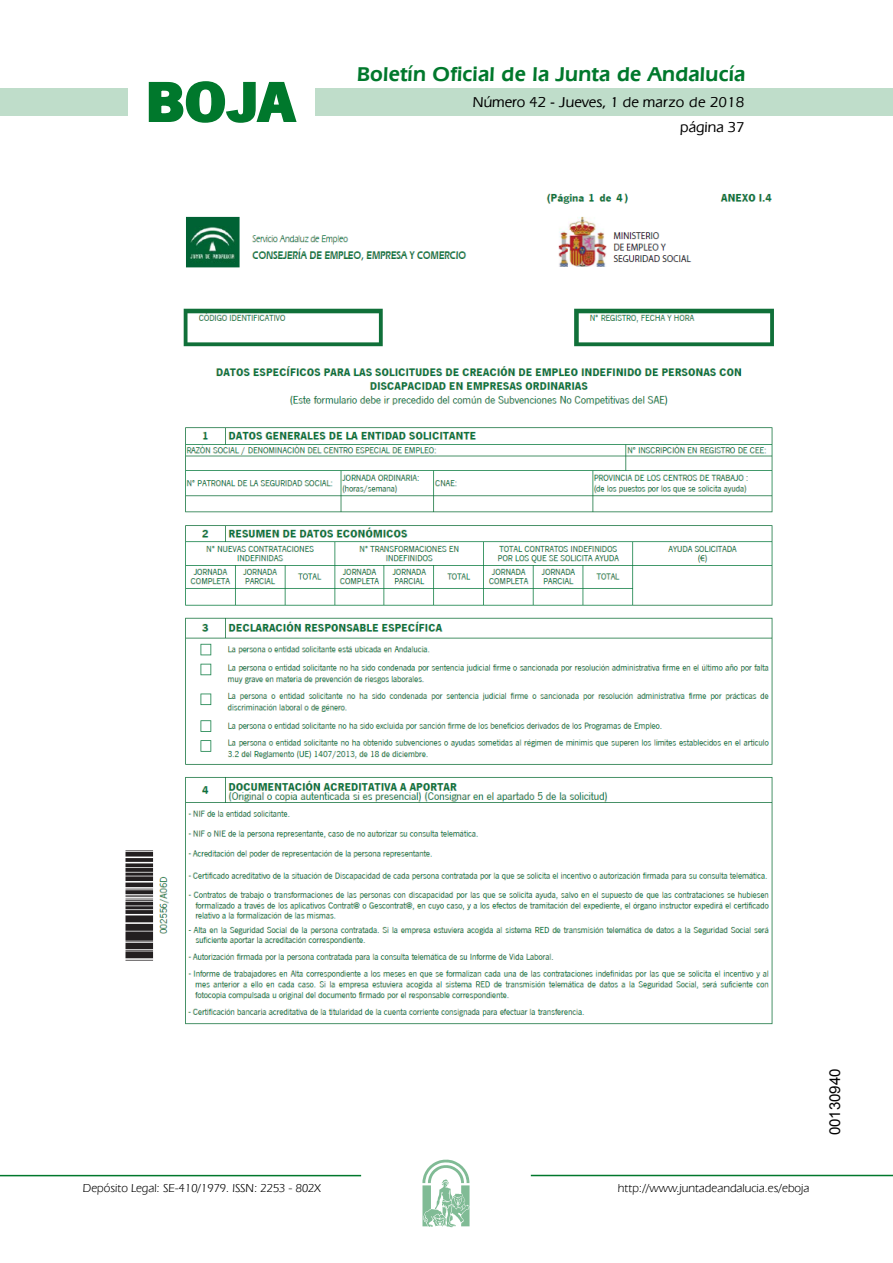
<style>
.page{position:relative;width:893px;height:1263px;background:#fff}
.page>*{position:absolute;margin:0;border:0;box-sizing:border-box;transform-origin:0 0}
.t1{font:700 57.75px "News Got T";color:#00782c;scale:1.14 1}
.t2{font:600 21px "Eras IT Cby BT";letter-spacing:.01em;color:#00782c}
.t3{font:500 15px/24.5px "Eras IT Cby BT";color:#000;text-align:right}
.t4{font:15px "Arial";color:#000}
.t5{font:12px "Eras IT Cby BT";color:#000}
</style>
<div class="page">
<div style="left:315px;top:88px;width:577px;height:28px;background:#bfddca"></div>
<div style="left:0;top:88px;width:128px;height:28px;background:#bfddca"></div>
<hr style="left:0;top:1175px;width:361px;height:1px;background:#00782c">
<svg style="left:422px;top:1159px;width:47px;height:68px"></svg>
<hr style="left:531px;top:1175px;width:361px;height:1px;background:#00782c">
<svg style="left:148px;top:81px;width:149px;height:42px"></svg>
<img style="left:125px;top:193px;width:649px;height:832px">
<h1 class="t1" style="left:145px;top:68px;width:133px">BOJA</h1>
<h2 class="t2" style="left:357px;top:62px;width:390px">Boletín Oficial de la Junta de Andalucía</h2>
<p class="t3" style="left:473px;top:90px;width:273px">Número 42 - Jueves, 1 de marzo de 2018 página 37</p>
<p class="t5" style="left:83px;top:1181px;width:239px">Depósito Legal: SE-410/1979. ISSN: 2253 - 802X</p>
<p class="t5" style="left:618px;top:1181px;width:193px">http://www.juntadeandalucia.es/eboja</p>
<p class="t4" style="left:825px;top:1135px;width:68px;rotate:-90deg">00130940</p>
</div>
